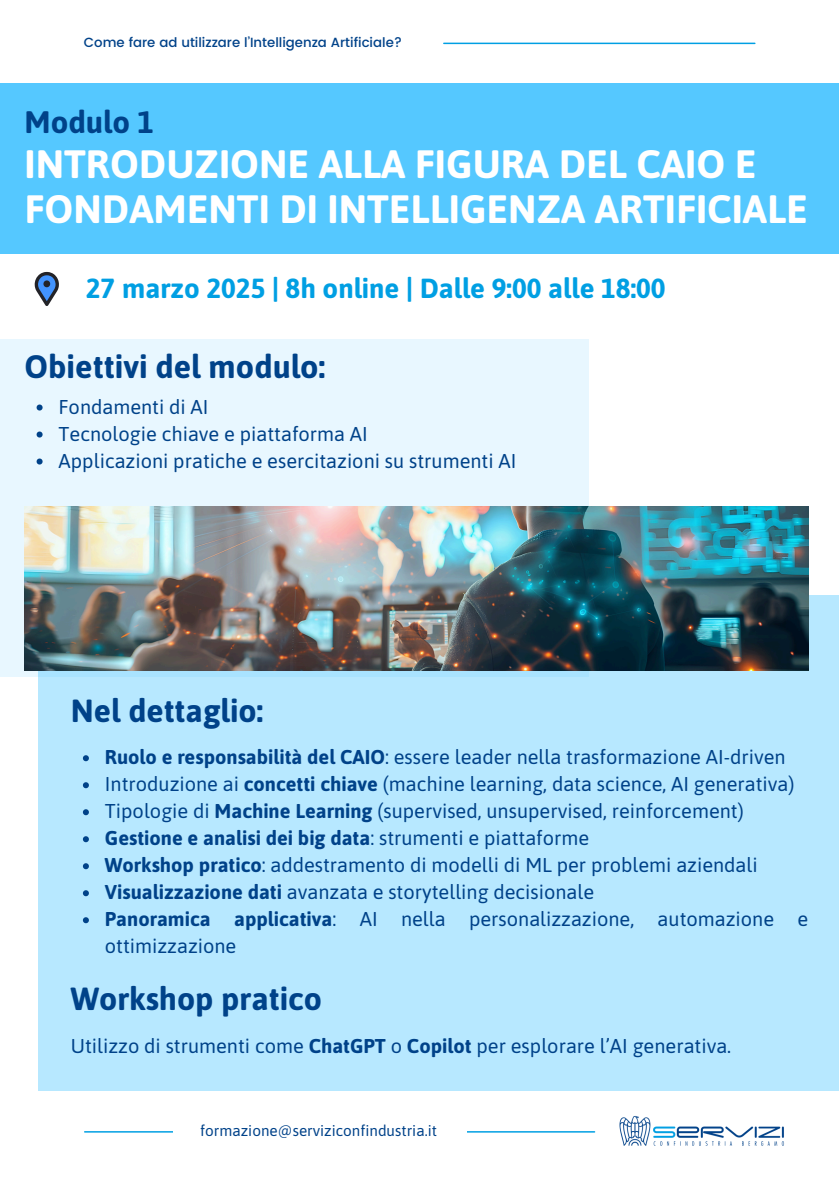
<style>
.page{position:relative;width:839px;height:1191px;background:#fff}
.page>*{position:absolute;margin:0;border:0;box-sizing:border-box;transform-origin:0 0}
.t1{font:700 39.6px/45px "Asap";color:#fff}
.t2{font:700 32.4px "Asap";color:#004289}
.t3{font:700 32px "Asap";color:#004289}
.t4{font:700 31px "Asap";color:#004289}
.t5{font:700 27.6px "Asap";color:#009fe3}
.t6{font:20px/27px "Asap";color:#004289}
.t7{font:700 20px "Asap";color:#004289}
.t8{font:15.2px "Asap";color:#004289}
.t9{font:500 13.2px "Poppins";color:#004289}
.s1{font-weight:700}
.s2{font-weight:400}
</style>
<div class="page">
<div style="left:0;top:340px;width:588px;height:337px;background:#e8f7ff"></div>
<div style="left:39px;top:595px;width:799px;height:495px;background:#b7e8ff"></div>
<div style="left:0;top:84px;width:838px;height:170px;background:#55c8ff"></div>
<hr style="left:85px;top:1131px;width:509px;height:2px;background:#009fe3">
<div style="left:173px;top:1116px;width:293px;height:30px;background:#fff"></div>
<img style="left:619px;top:1116px;width:165px;height:30px">
<img style="left:25px;top:506px;width:783px;height:165px">
<hr style="left:444px;top:43px;width:310px;height:1px;background:#009fe3">
<svg style="left:37px;top:405px;width:6px;height:6px"></svg>
<svg style="left:37px;top:432px;width:6px;height:6px"></svg>
<svg style="left:37px;top:459px;width:6px;height:6px"></svg>
<svg style="left:83px;top:755px;width:6px;height:6px"></svg>
<svg style="left:83px;top:782px;width:6px;height:6px"></svg>
<svg style="left:83px;top:809px;width:6px;height:6px"></svg>
<svg style="left:83px;top:836px;width:6px;height:6px"></svg>
<svg style="left:83px;top:863px;width:6px;height:6px"></svg>
<svg style="left:83px;top:890px;width:6px;height:6px"></svg>
<svg style="left:83px;top:917px;width:6px;height:6px"></svg>
<svg style="left:35px;top:272px;width:24px;height:34px"></svg>
<p class="t9" style="left:84px;top:35px;width:320px">Come fare ad utilizzare l’Intelligenza Artificiale?</p>
<h1 class="t4" style="left:25px;top:104px;width:131px">Modulo 1</h1>
<h1 class="t1" style="left:25px;top:141px;width:784px">INTRODUZIONE ALLA FIGURA DEL CAIO E<br>FONDAMENTI DI INTELLIGENZA ARTIFICIALE</h1>
<h2 class="t5" style="left:86px;top:272px;width:581px">27 marzo 2025 | 8h online | Dalle 9:00 alle 18:00</h2>
<p class="t2" style="left:25px;top:347px;width:302px">Obiettivi del modulo:</p>
<h2 class="t6" style="left:59px;top:393px;width:151px">Fondamenti di AI</h2>
<p class="t6" style="left:59px;top:420px;width:311px">Tecnologie chiave e piattaforma AI</p>
<p class="t6" style="left:59px;top:447px;width:459px">Applicazioni pratiche e esercitazioni su strumenti AI</p>
<h3 class="t3" style="left:71px;top:692px;width:194px">Nel dettaglio:</h3>
<p class="t6" style="left:105px;top:744px;width:682px"><span class="s1">Ruolo e responsabilità del CAIO</span>: essere leader nella trasformazione AI-driven</p>
<p class="t6" style="left:105px;top:771px;width:691px">Introduzione ai <span class="s1">concetti chiave</span> (machine learning, data science, AI generativa)</p>
<h2 class="t6" style="left:105px;top:798px;width:640px">Tipologie di <span class="s1">Machine Learning</span> (supervised, unsupervised, reinforcement)</h2>
<p class="t7" style="left:105px;top:827px;width:486px">Gestione e analisi dei big data<span class="s2">: strumenti e piattaforme</span></p>
<p class="t6" style="left:105px;top:852px;width:654px"><span class="s1">Workshop pratico</span>: addestramento di modelli di ML per problemi aziendali</p>
<p class="t6" style="left:105px;top:879px;width:491px"><span class="s1">Visualizzazione dati</span> avanzata e storytelling decisionale</p>
<p class="t6" style="left:105px;top:906px;width:704px"><span class="s1">Panoramica applicativa</span>: AI nella personalizzazione, automazione e ottimizzazione</p>
<p class="t3" style="left:71px;top:980px;width:252px">Workshop pratico</p>
<p class="t6" style="left:71px;top:1032px;width:661px">Utilizzo di strumenti come <span class="s1">ChatGPT</span> o <span class="s1">Copilot</span> per esplorare l’AI generativa.</p>
<p class="t8" style="left:200px;top:1122px;width:238px">formazione@serviziconfindustria.it</p>
</div>
